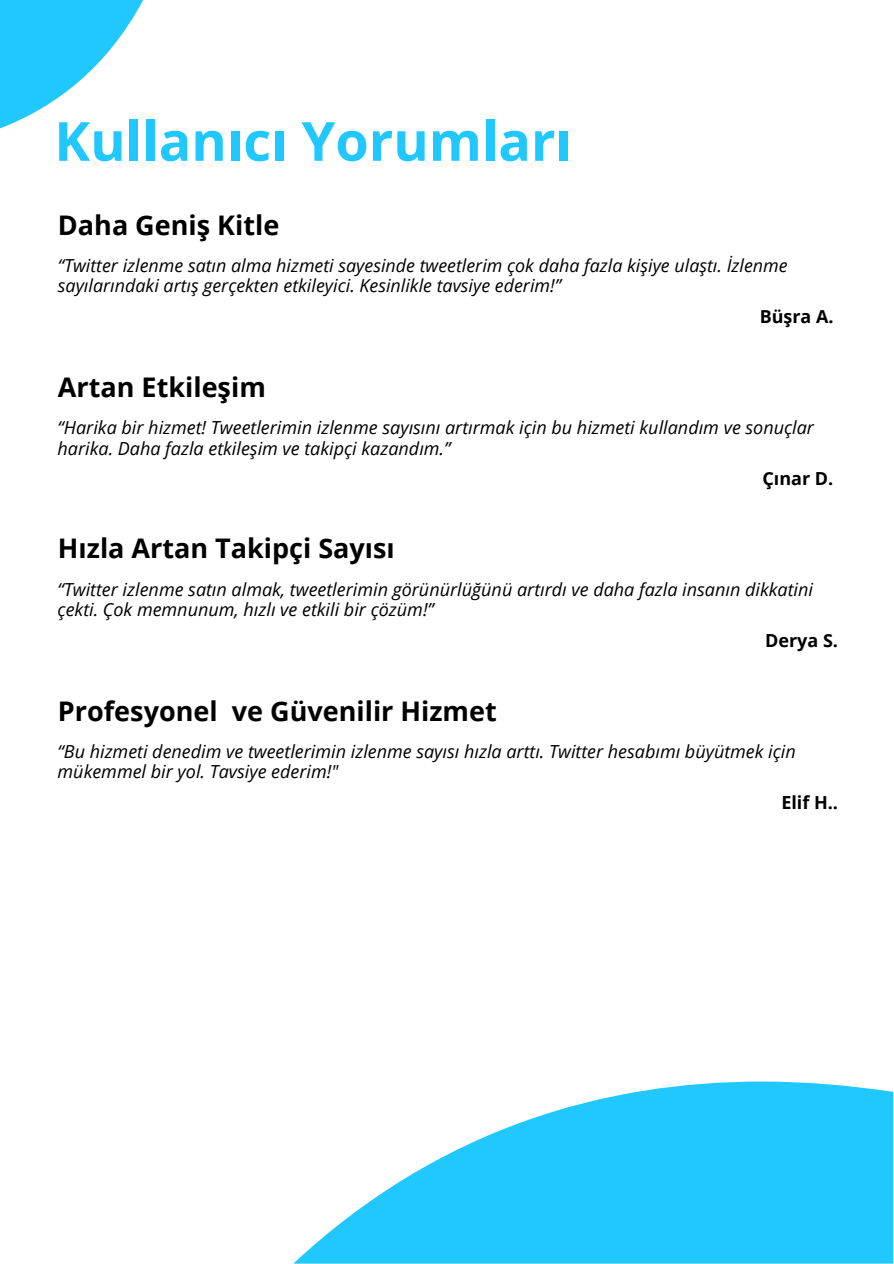
<style>
.page{position:relative;width:894px;height:1264px;background:#fff}
.page>*{position:absolute;margin:0;border:0;box-sizing:border-box;transform-origin:0 0}
.t1{font:700 54px "Open Sans";color:#21c8ff}
.t2{font:700 27px "Open Sans";color:#000}
.t3{font:italic 18px/20.2px "Open Sans";color:#000}
.t4{font:700 18px "Open Sans";color:#000}
.t5{font:italic 17.85px/20.2px "Open Sans";color:#000}
.t6{font:700 17.85px "Open Sans";color:#000}
</style>
<div class="page">
<svg style="left:294px;top:1081px;width:599px;height:182px;fill:#21c8ff"></svg>
<svg style="left:0;top:0;width:143px;height:128px"></svg>
<h1 class="t1" style="left:54px;top:103px;width:519px">Kullanıcı Yorumları</h1>
<h2 class="t2" style="left:58px;top:206px;width:223px">Daha Geniş Kitle</h2>
<p class="t5" style="left:58px;top:255px;width:731px">“Twitter izlenme satın alma hizmeti sayesinde tweetlerim çok daha fazla kişiye ulaştı. İzlenme sayılarındaki artış gerçekten etkileyici. Kesinlikle tavsiye ederim!”</p>
<p class="t6" style="left:759px;top:304px;width:75px">Büşra A.</p>
<h2 class="t2" style="left:58px;top:368px;width:209px">Artan Etkileşim</h2>
<p class="t3" style="left:58px;top:417px;width:757px">“Harika bir hizmet! Tweetlerimin izlenme sayısını artırmak için bu hizmeti kullandım ve sonuçlar harika. Daha fazla etkileşim ve takipçi kazandım.”</p>
<p class="t4" style="left:762px;top:465px;width:72px">Çınar D.</p>
<h2 class="t2" style="left:58px;top:529px;width:338px">Hızla Artan Takipçi Sayısı</h2>
<p class="t3" style="left:58px;top:579px;width:756px">“Twitter izlenme satın almak, tweetlerimin görünürlüğünü artırdı ve daha fazla insanın dikkatini çekti. Çok memnunum, hızlı ve etkili bir çözüm!”</p>
<p class="t4" style="left:764px;top:627px;width:74px">Derya S.</p>
<h2 class="t2" style="left:58px;top:691px;width:440px">Profesyonel ve Güvenilir Hizmet</h2>
<p class="t3" style="left:58px;top:741px;width:739px">“Bu hizmeti denedim ve tweetlerimin izlenme sayısı hızla arttı. Twitter hesabımı büyütmek için mükemmel bir yol. Tavsiye ederim!"</p>
<p class="t4" style="left:781px;top:789px;width:58px">Elif H..</p>
</div>
